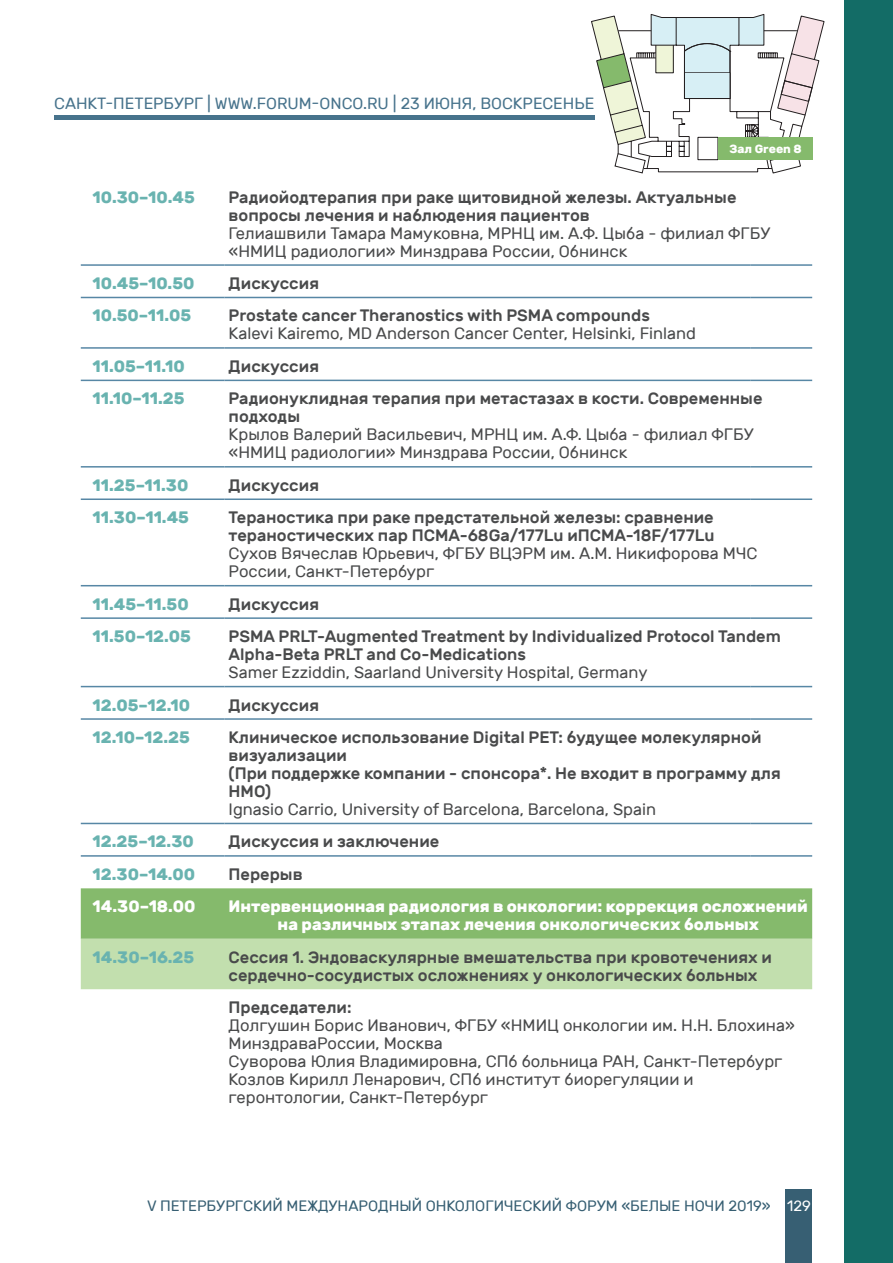
<style>
.page{position:relative;width:893px;height:1263px;background:#fff}
.page>*{position:absolute;margin:0;border:0;box-sizing:border-box;transform-origin:0 0}
.t1{font:500 16.5px/18px "Rubik";color:#494a4b}
.t2{font:16.5px/18px "Rubik";color:#494a4b}
.t3{font:700 16.5px "Rubik";color:#69b3b0}
.t4{font:700 16.5px/18px "Rubik";color:#fff;text-align:center}
.t5{font:16.2px "Rubik";color:#47738c}
.t6{font:15px "Rubik";color:#375f73}
.t7{font:700 12px "Rubik";color:#fff}
.s1{color:#fff}
</style>
<div class="page">
<div style="left:786px;top:1189px;width:26px;height:74px;background:#375f73"></div>
<hr style="left:54px;top:115px;width:540px;height:4px;background:#47738c">
<div style="left:844px;top:0;width:49px;height:1263px;background:#136c66"></div>
<svg style="left:81px;top:888px;width:731px;height:101px;background:#a3cc8d"></svg>
<hr style="left:81px;top:264px;width:143px;height:2px;background:#5787a5">
<hr style="left:224px;top:264px;width:526px;height:2px;background:#5787a5">
<hr style="left:750px;top:264px;width:62px;height:2px;background:#5787a5">
<hr style="left:81px;top:297px;width:143px;height:1px;background:#5787a5">
<hr style="left:224px;top:297px;width:526px;height:1px;background:#5787a5">
<hr style="left:750px;top:297px;width:62px;height:1px;background:#5787a5">
<hr style="left:81px;top:347px;width:143px;height:2px;background:#5787a5">
<hr style="left:224px;top:347px;width:526px;height:2px;background:#5787a5">
<hr style="left:750px;top:347px;width:62px;height:2px;background:#5787a5">
<hr style="left:81px;top:380px;width:143px;height:1px;background:#5787a5">
<hr style="left:224px;top:380px;width:526px;height:1px;background:#5787a5">
<hr style="left:750px;top:380px;width:62px;height:1px;background:#5787a5">
<hr style="left:81px;top:466px;width:143px;height:2px;background:#5787a5">
<hr style="left:224px;top:466px;width:526px;height:2px;background:#5787a5">
<hr style="left:750px;top:466px;width:62px;height:2px;background:#5787a5">
<hr style="left:81px;top:498px;width:143px;height:2px;background:#5787a5">
<hr style="left:224px;top:498px;width:526px;height:2px;background:#5787a5">
<hr style="left:750px;top:498px;width:62px;height:2px;background:#5787a5">
<hr style="left:81px;top:585px;width:143px;height:1px;background:#5787a5">
<hr style="left:224px;top:585px;width:526px;height:1px;background:#5787a5">
<hr style="left:750px;top:585px;width:62px;height:1px;background:#5787a5">
<hr style="left:81px;top:617px;width:143px;height:2px;background:#5787a5">
<hr style="left:224px;top:617px;width:526px;height:2px;background:#5787a5">
<hr style="left:750px;top:617px;width:62px;height:2px;background:#5787a5">
<hr style="left:81px;top:686px;width:143px;height:1px;background:#5787a5">
<hr style="left:224px;top:686px;width:526px;height:1px;background:#5787a5">
<hr style="left:750px;top:686px;width:62px;height:1px;background:#5787a5">
<hr style="left:81px;top:718px;width:143px;height:2px;background:#5787a5">
<hr style="left:224px;top:718px;width:526px;height:2px;background:#5787a5">
<hr style="left:750px;top:718px;width:62px;height:2px;background:#5787a5">
<hr style="left:81px;top:823px;width:143px;height:1px;background:#5787a5">
<hr style="left:224px;top:823px;width:526px;height:1px;background:#5787a5">
<hr style="left:750px;top:823px;width:62px;height:1px;background:#5787a5">
<hr style="left:81px;top:855px;width:143px;height:2px;background:#5787a5">
<hr style="left:224px;top:855px;width:526px;height:2px;background:#5787a5">
<hr style="left:750px;top:855px;width:62px;height:2px;background:#5787a5">
<svg style="left:591px;top:14px;width:233px;height:159px"></svg>
<div style="left:718px;top:137px;width:95px;height:23px;background:#85ba6c"></div>
<p class="t5" style="left:54px;top:95px;width:541px">САНКТ-ПЕТЕРБУРГ | WWW.FORUM-ONCO.RU | 23 ИЮНЯ, ВОСКРЕСЕНЬЕ</p>
<p class="t7" style="left:729px;top:142px;width:74px">Зал Green 8</p>
<p class="t3" style="left:93px;top:187px;width:104px">10.30–10.45</p>
<p class="t1" style="left:229px;top:188px;width:509px">Радиойодтерапия при раке щитовидной железы. Актуальные вопросы лечения и наблюдения пациентов</p>
<p class="t2" style="left:229px;top:224px;width:543px">Гелиашвили Тамара Мамуковна, МРНЦ им. А.Ф. Цыба - филиал ФГБУ «НМИЦ радиологии» Минздрава России, Обнинск</p>
<p class="t3" style="left:93px;top:274px;width:103px">10.45–10.50</p>
<p class="t1" style="left:229px;top:275px;width:92px">Дискуссия</p>
<p class="t3" style="left:93px;top:306px;width:100px">10.50–11.05</p>
<p class="t1" style="left:229px;top:307px;width:423px">Prostate cancer Theranostics with PSMA compounds</p>
<p class="t2" style="left:229px;top:325px;width:469px">Kalevi Kairemo, MD Anderson Cancer Center, Helsinki, Finland</p>
<p class="t3" style="left:93px;top:356px;width:94px">11.05–11.10</p>
<p class="t1" style="left:229px;top:357px;width:92px">Дискуссия</p>
<p class="t3" style="left:93px;top:389px;width:94px">11.10–11.25</p>
<p class="t1" style="left:229px;top:390px;width:535px">Радионуклидная терапия при метастазах в кости. Современные подходы</p>
<p class="t2" style="left:229px;top:426px;width:527px">Крылов Валерий Васильевич, МРНЦ им. А.Ф. Цыба - филиал ФГБУ «НМИЦ радиологии» Минздрава России, Обнинск</p>
<p class="t3" style="left:93px;top:475px;width:97px">11.25–11.30</p>
<p class="t1" style="left:229px;top:476px;width:92px">Дискуссия</p>
<p class="t3" style="left:93px;top:508px;width:98px">11.30–11.45</p>
<p class="t1" style="left:229px;top:509px;width:487px">Тераностика при раке предстательной железы: сравнение тераностических пар ПСМА-68Ga/177Lu иПСМА-18F/177Lu</p>
<p class="t2" style="left:229px;top:545px;width:530px">Сухов Вячеслав Юрьевич, ФГБУ ВЦЭРМ им. А.М. Никифорова МЧС<br>России, Санкт-Петербург</p>
<p class="t3" style="left:93px;top:594px;width:98px">11.45–11.50</p>
<p class="t1" style="left:229px;top:595px;width:92px">Дискуссия</p>
<p class="t3" style="left:93px;top:627px;width:100px">11.50–12.05</p>
<p class="t1" style="left:229px;top:628px;width:554px">PSMA PRLT-Augmented Treatment by Individualized Protocol Tandem<br>Alpha-Beta PRLT and Co-Medications</p>
<p class="t2" style="left:229px;top:664px;width:420px">Samer Ezziddin, Saarland University Hospital, Germany</p>
<p class="t3" style="left:93px;top:695px;width:99px">12.05–12.10</p>
<p class="t1" style="left:229px;top:696px;width:92px">Дискуссия</p>
<p class="t3" style="left:93px;top:727px;width:99px">12.10–12.25</p>
<p class="t1" style="left:229px;top:728px;width:554px">Клиническое использование Digital PET: будущее молекулярной визуализации<br>(При поддержке компании - спонсора*. Не входит в программу для НМО)</p>
<p class="t2" style="left:229px;top:801px;width:429px">Ignasio Carrio, University of Barcelona, Barcelona, Spain</p>
<p class="t3" style="left:93px;top:832px;width:103px">12.25–12.30</p>
<p class="t1" style="left:229px;top:833px;width:212px">Дискуссия и заключение</p>
<p class="t3" style="left:93px;top:864px;width:104px">12.30–14.00</p>
<p class="t1" style="left:229px;top:865px;width:76px">Перерыв</p>
<p class="t4" style="left:93px;top:898px;width:105px">14.30–18.00</p>
<p class="t4" style="left:229px;top:898px;width:581px">Интервенционная радиология в онкологии: коррекция осложнений на различных этапах лечения онкологических больных</p>
<p class="t3" style="left:93px;top:947px;width:103px">14.30–16.25</p>
<p class="t1" style="left:229px;top:948px;width:545px">Сессия 1. Эндоваскулярные вмешательства при кровотечениях и сердечно-сосудистых осложнениях у онкологических больных</p>
<p class="t1" style="left:229px;top:999px;width:125px">Председатели:</p>
<p class="t2" style="left:229px;top:1017px;width:568px">Долгушин Борис Иванович, ФГБУ «НМИЦ онкологии им. Н.Н. Блохина» МинздраваРоссии, Москва<br>Суворова Юлия Владимировна, СПб больница РАН, Санкт-Петербург Козлов Кирилл Ленарович, СПб институт биорегуляции и геронтологии, Санкт-Петербург</p>
<p class="t6" style="left:147px;top:1198px;width:665px">V ПЕТЕРБУРГСКИЙ МЕЖДУНАРОДНЫЙ ОНКОЛОГИЧЕСКИЙ ФОРУМ «БЕЛЫЕ НОЧИ 2019» <span class="s1">129</span></p>
</div>
